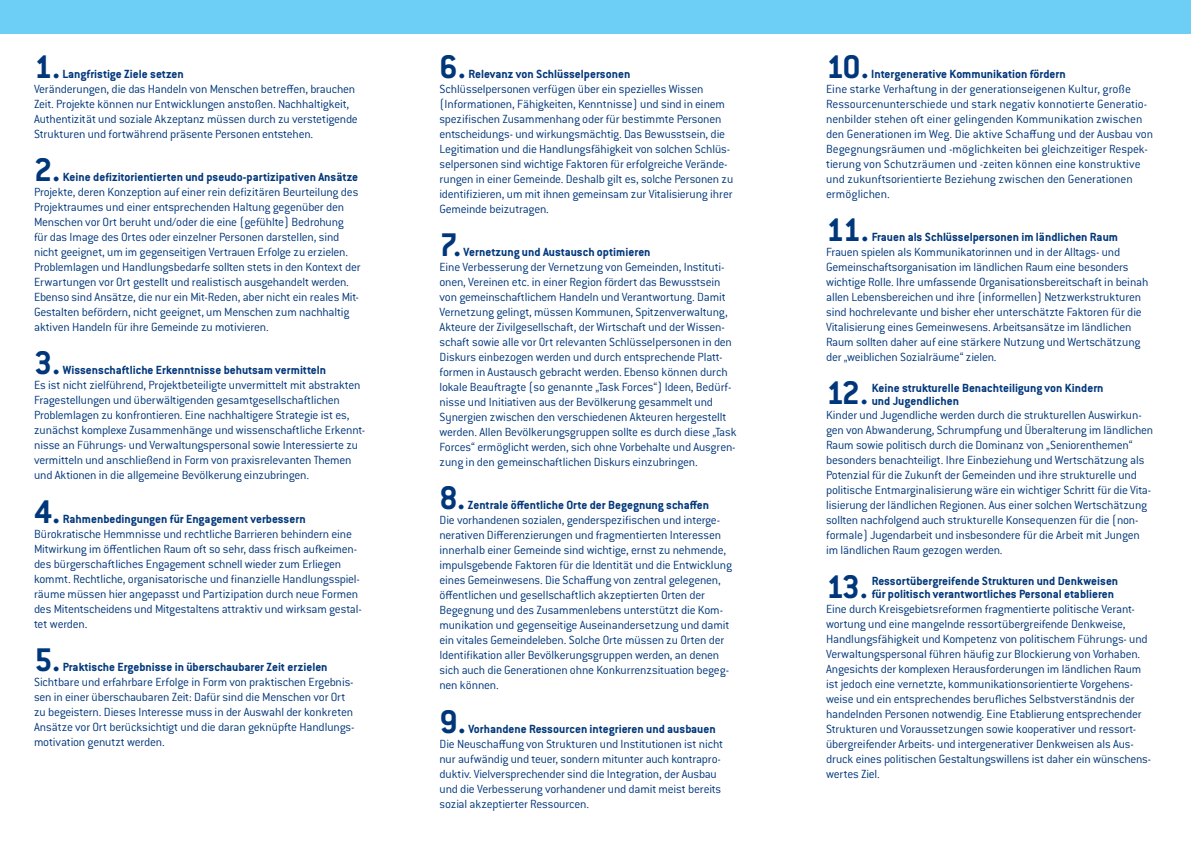
<style>
.page{position:relative;width:1191px;height:842px;background:#fff}
.page>*{position:absolute;margin:0;border:0;box-sizing:border-box;transform-origin:0 0}
.t1{font:700 36px "Conduit ITC Std";letter-spacing:-.06em;color:#00377b}
.t2{font:300 13px/15px "Conduit ITC Std";letter-spacing:-.015em;color:#00377b}
.t3{font:700 13px/13px "Conduit ITC Std";color:#00377b}
</style>
<div class="page">
<div style="left:0;top:0;width:1191px;height:33px;background:#6dcff6"></div>
<h1 class="t1" style="left:34px;top:45px;width:28px">1.</h1>
<p class="t3" style="left:63px;top:67px;width:123px">Langfristige Ziele setzen</p>
<p class="t2" style="left:34px;top:81px;width:325px">Veränderungen, die das Handeln von Menschen betreffen, brauchen Zeit. Projekte können nur Entwicklungen anstoßen. Nachhaltigkeit, Authentizität und soziale Akzeptanz müssen durch zu verstetigende Strukturen und fortwährend präsente Personen entstehen.</p>
<h1 class="t1" style="left:34px;top:148px;width:28px">2.</h1>
<p class="t3" style="left:63px;top:170px;width:297px">Keine defizitorientierten und pseudo-partizipativen Ansätze</p>
<p class="t2" style="left:34px;top:184px;width:328px">Projekte, deren Konzeption auf einer rein defizitären Beurteilung des Projektraumes und einer entsprechenden Haltung gegenüber den Menschen vor Ort beruht und/oder die eine (gefühlte) Bedrohung für das Image des Ortes oder einzelner Personen darstellen, sind nicht geeignet, um im gegenseitigen Vertrauen Erfolge zu erzielen.<br>Problemlagen und Handlungsbedarfe sollten stets in den Kontext der Erwartungen vor Ort gestellt und realistisch ausgehandelt werden.<br>Ebenso sind Ansätze, die nur ein Mit-Reden, aber nicht ein reales Mit-Gestalten befördern, nicht geeignet, um Menschen zum nachhaltig aktiven Handeln für ihre Gemeinde zu motivieren.</p>
<h1 class="t1" style="left:34px;top:341px;width:28px">3.</h1>
<p class="t3" style="left:63px;top:363px;width:265px">Wissenschaftliche Erkenntnisse behutsam vermitteln</p>
<p class="t2" style="left:34px;top:377px;width:333px">Es ist nicht zielführend, Projektbeteiligte unvermittelt mit abstrakten Fragestellungen und überwältigenden gesamtgesellschaftlichen Problemlagen zu konfrontieren. Eine nachhaltigere Strategie ist es, zunächst komplexe Zusammenhänge und wissenschaftliche Erkennt&shy;nisse an Führungs- und Verwaltungspersonal sowie Interessierte zu vermitteln und anschließend in Form von praxisrelevanten Themen und Aktionen in die allgemeine Bevölkerung einzubringen.</p>
<h1 class="t1" style="left:34px;top:490px;width:28px">4.</h1>
<p class="t3" style="left:63px;top:512px;width:244px">Rahmenbedingungen für Engagement verbessern</p>
<p class="t2" style="left:34px;top:526px;width:329px">Bürokratische Hemmnisse und rechtliche Barrieren behindern eine Mitwirkung im öffentlichen Raum oft so sehr, dass frisch aufkeimen&shy;des bürgerschaftliches Engagement schnell wieder zum Erliegen kommt. Rechtliche, organisatorische und finanzielle Handlungsspiel&shy;räume müssen hier angepasst und Partizipation durch neue Formen des Mitentscheidens und Mitgestaltens attraktiv und wirksam gestal&shy;tet werden.</p>
<h1 class="t1" style="left:34px;top:638px;width:28px">5.</h1>
<p class="t3" style="left:63px;top:660px;width:266px">Praktische Ergebnisse in überschaubarer Zeit erzielen</p>
<p class="t2" style="left:34px;top:674px;width:322px">Sichtbare und erfahrbare Erfolge in Form von praktischen Ergebnis&shy;sen in einer überschaubaren Zeit: Dafür sind die Menschen vor Ort zu begeistern. Dieses Interesse muss in der Auswahl der konkreten Ansätze vor Ort berücksichtigt und die daran geknüpfte Handlungs&shy;motivation genutzt werden.</p>
<h1 class="t1" style="left:439px;top:45px;width:28px">6.</h1>
<p class="t3" style="left:468px;top:67px;width:163px">Relevanz von Schlüsselpersonen</p>
<p class="t2" style="left:439px;top:81px;width:295px">Schlüsselpersonen verfügen über ein spezielles Wissen (Informationen, Fähigkeiten, Kenntnisse) und sind in einem spezifischen Zusammenhang oder für bestimmte Personen entscheidungs- und wirkungsmächtig. Das Bewusstsein, die Legitimation und die Handlungsfähigkeit von solchen Schlüs&shy;selpersonen sind wichtige Faktoren für erfolgreiche Verände&shy;rungen in einer Gemeinde. Deshalb gilt es, solche Personen zu identifizieren, um mit ihnen gemeinsam zur Vitalisierung ihrer Gemeinde beizutragen.</p>
<h1 class="t1" style="left:439px;top:223px;width:23px">7.</h1>
<p class="t3" style="left:463px;top:245px;width:188px">Vernetzung und Austausch optimieren</p>
<p class="t2" style="left:439px;top:259px;width:298px">Eine Verbesserung der Vernetzung von Gemeinden, Instituti&shy;onen, Vereinen etc. in einer Region fördert das Bewusstsein von gemeinschaftlichem Handeln und Verantwortung. Damit Vernetzung gelingt, müssen Kommunen, Spitzenverwaltung, Akteure der Zivilgesellschaft, der Wirtschaft und der Wissen&shy;schaft sowie alle vor Ort relevanten Schlüsselpersonen in den Diskurs einbezogen werden und durch entsprechende Platt&shy;formen in Austausch gebracht werden. Ebenso können durch lokale Beauftragte (so genannte „Task Forces“) Ideen, Bedürf&shy;nisse und Initiativen aus der Bevölkerung gesammelt und Synergien zwischen den verschiedenen Akteuren hergestellt werden. Allen Bevölkerungsgruppen sollte es durch diese „Task Forces“ ermöglicht werden, sich ohne Vorbehalte und Ausgren&shy;zung in den gemeinschaftlichen Diskurs einzubringen.</p>
<h1 class="t1" style="left:439px;top:476px;width:28px">8.</h1>
<p class="t3" style="left:468px;top:498px;width:243px">Zentrale öffentliche Orte der Begegnung schaffen</p>
<p class="t2" style="left:439px;top:512px;width:294px">Die vorhandenen sozialen, genderspezifischen und interge&shy;nerativen Differenzierungen und fragmentierten Interessen innerhalb einer Gemeinde sind wichtige, ernst zu nehmende, impulsgebende Faktoren für die Identität und die Entwicklung eines Gemeinwesens. Die Schaffung von zentral gelegenen, öffentlichen und gesellschaftlich akzeptierten Orten der Begegnung und des Zusammenlebens unterstützt die Kom&shy;munikation und gegenseitige Auseinandersetzung und damit ein vitales Gemeindeleben. Solche Orte müssen zu Orten der Identifikation aller Bevölkerungsgruppen werden, an denen sich auch die Generationen ohne Konkurrenzsituation begeg&shy;nen können.</p>
<h1 class="t1" style="left:439px;top:700px;width:28px">9.</h1>
<p class="t3" style="left:468px;top:722px;width:249px">Vorhandene Ressourcen integrieren und ausbauen</p>
<p class="t2" style="left:439px;top:736px;width:285px">Die Neuschaffung von Strukturen und Institutionen ist nicht nur aufwändig und teuer, sondern mitunter auch kontrapro&shy;duktiv. Vielversprechender sind die Integration, der Ausbau und die Verbesserung vorhandener und damit meist bereits sozial akzeptierter Ressourcen.</p>
<h1 class="t1" style="left:826px;top:45px;width:44px">10.</h1>
<p class="t3" style="left:871px;top:67px;width:196px">Intergenerative Kommunikation fördern</p>
<p class="t2" style="left:826px;top:81px;width:328px">Eine starke Verhaftung in der generationseigenen Kultur, große Ressourcenunterschiede und stark negativ konnotierte Generatio&shy;nenbilder stehen oft einer gelingenden Kommunikation zwischen den Generationen im Weg. Die aktive Schaffung und der Ausbau von Begegnungsräumen und -möglichkeiten bei gleichzeitiger Respek&shy;tierung von Schutzräumen und -zeiten können eine konstruktive und zukunftsorientierte Beziehung zwischen den Generationen ermöglichen.</p>
<h1 class="t1" style="left:826px;top:208px;width:45px">11.</h1>
<p class="t2" style="left:826px;top:244px;width:324px">Frauen spielen als Kommunikatorinnen und in der Alltags- und Gemeinschaftsorganisation im ländlichen Raum eine besonders wichtige Rolle. Ihre umfassende Organisationsbereitschaft in beinah allen Lebensbereichen und ihre (informellen) Netzwerkstrukturen sind hochrelevante und bisher eher unterschätzte Faktoren für die Vitalisierung eines Gemeinwesens. Arbeitsansätze im ländlichen Raum sollten daher auf eine stärkere Nutzung und Wertschätzung der „weiblichen Sozialräume“ zielen.</p>
<h1 class="t1" style="left:826px;top:371px;width:44px">12.</h1>
<p class="t2" style="left:826px;top:407px;width:329px">Kinder und Jugendliche werden durch die strukturellen Auswirkun&shy;gen von Abwanderung, Schrumpfung und Überalterung im ländlichen Raum sowie politisch durch die Dominanz von „Seniorenthemen“ besonders benachteiligt. Ihre Einbeziehung und Wertschätzung als Potenzial für die Zukunft der Gemeinden und ihre strukturelle und politische Entmarginalisierung wäre ein wichtiger Schritt für die Vita&shy;lisierung der ländlichen Regionen. Aus einer solchen Wertschätzung sollten nachfolgend auch strukturelle Konsequenzen für die (non&shy;formale) Jugendarbeit und insbesondere für die Arbeit mit Jungen im ländlichen Raum gezogen werden.</p>
<h1 class="t1" style="left:826px;top:565px;width:44px">13.</h1>
<p class="t2" style="left:826px;top:601px;width:326px">Eine durch Kreisgebietsreformen fragmentierte politische Verant&shy;wortung und eine mangelnde ressortübergreifende Denkweise, Handlungsfähigkeit und Kompetenz von politischem Führungs- und Verwaltungspersonal führen häufig zur Blockierung von Vorhaben.<br>Angesichts der komplexen Herausforderungen im ländlichen Raum ist jedoch eine vernetzte, kommunikationsorientierte Vorgehens&shy;weise und ein entsprechendes berufliches Selbstverständnis der handelnden Personen notwendig. Eine Etablierung entsprechender Strukturen und Voraussetzungen sowie kooperativer und ressort&shy;übergreifender Arbeits- und intergenerativer Denkweisen als Aus&shy;druck eines politischen Gestaltungswillens ist daher ein wünschens&shy;wertes Ziel.</p>
<p class="t3" style="left:871px;top:230px;width:248px">Frauen als Schlüsselpersonen im ländlichen Raum</p>
<p class="t3" style="left:871px;top:381px;width:233px">Keine strukturelle Benachteiligung von Kindern und Jugendlichen</p>
<p class="t3" style="left:871px;top:574px;width:248px">Ressortübergreifende Strukturen und Denkweisen für politisch verantwortliches Personal etablieren</p>
</div>
